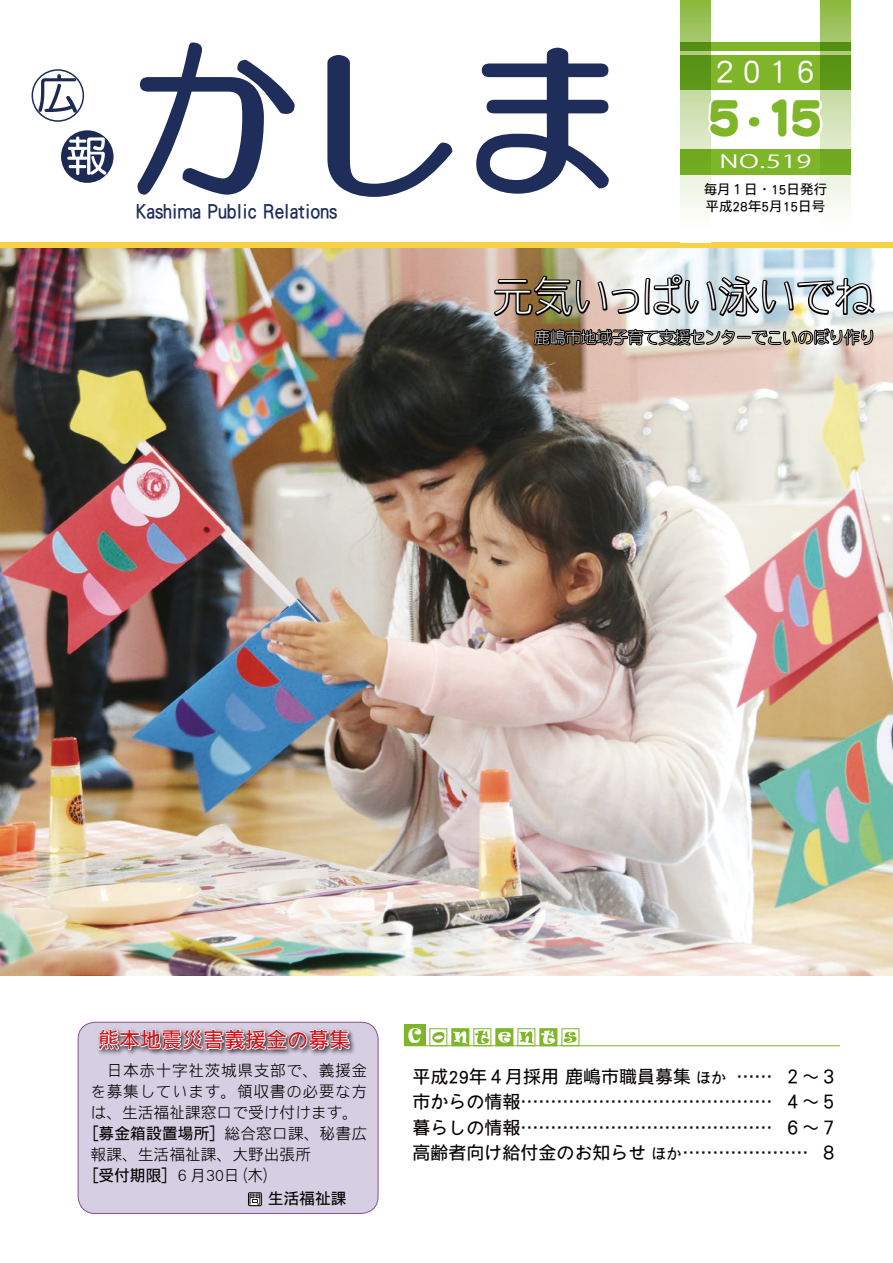
<style>
.page{position:relative;width:893px;height:1263px;background:#fff}
.page>*{position:absolute;margin:0;border:0;box-sizing:border-box;transform-origin:0 0}
.t1{font:52.2px "DF Maru Gothic Std W12";color:#7eb529;scale:.83 1}
.t2{font:42px "DF Gothic P Std W2";letter-spacing:-.065em;color:#fff}
.t3{font:33.6px "DF Maru Gothic Std W12";color:#7eb529}
.t4{font:30px "DF Maru Gothic Std W7";color:#fff}
.t5{font:21px "DF Gothic P Std W5";letter-spacing:-.015em;color:#1e2d59;scale:.95 1}
.t6{font:21px "DF Gothic P Std W5";color:#d0131c}
.t7{font:18px "DF Gothic P Std W5";color:#050101}
.t8{font:18px "Koz Go Pro";color:#fff;scale:1.5 1}
.t9{font:15.75px/21px "DF Gothic P Std W3";letter-spacing:.035em;color:#050101;text-align:justify}
.t10{font:15.75px "DF Gothic P Std W5";color:#050101}
.t11{font:15.75px/21px "DF Gothic P Std W3";color:#050101}
.t12{font:15.75px "DFSM Gothic Std W2";letter-spacing:-.015em;color:#fff}
.t13{font:15px "DF Gothic P Std W5";color:#050101}
.t14{font:13.5px/16.5px "DF Gothic P Std W5";color:#050101}
.s1{font-size:52.2px}
.s2{font-family:"DF Gothic P Std W3"}
</style>
<div class="page">
<div style="left:78px;top:1022px;width:300px;height:191px;background:#d6cfe4;border-radius:17px"></div>
<div style="left:78px;top:1022px;width:300px;height:192px;border:1px solid #845191;border-radius:17px"></div>
<div style="left:96px;top:1027px;width:260px;height:29px;background:#050101;opacity:.75"></div>
<svg style="left:97px;top:1028px;width:254px;height:23px"></svg>
<div style="left:250px;top:1194px;width:13px;height:12px;background:#c5c1ca"></div>
<div style="left:248px;top:1192px;width:14px;height:14px;border:1px solid #050101"></div>
<svg style="left:249px;top:1193px;width:11px;height:12px"></svg>
<svg style="left:0;top:242px;width:893px;height:7px;background:#f2cc53"></svg>
<svg style="left:680px;top:0;width:30px;height:211px;background:#c6dca3"></svg>
<svg style="left:821px;top:0;width:29px;height:210px;background:#c6dca3"></svg>
<div style="left:680px;top:55px;width:170px;height:34px;background:#5b9517"></div>
<div style="left:680px;top:43px;width:170px;height:8px;background:#548f12"></div>
<svg style="left:476px;top:48px;width:133px;height:146px"></svg>
<svg style="left:32px;top:69px;width:52px;height:53px"></svg>
<div style="left:61px;top:130px;width:53px;height:53px;background:#1d2b54;border-radius:50%"></div>
<svg style="left:67px;top:136px;width:39px;height:39px"></svg>
<div style="left:680px;top:149px;width:170px;height:25px;background:linear-gradient(to right,#79b127,#79b127)"></div>
<svg style="left:706px;top:21px;width:119px;height:122px"></svg>
<div style="left:404px;top:1025px;width:21px;height:21px;background:#7eb529"></div>
<svg style="left:408px;top:1028px;width:13px;height:15px"></svg>
<div style="left:429px;top:1028px;width:18px;height:18px;border:1px solid #7eb529"></div>
<svg style="left:432px;top:1032px;width:12px;height:11px"></svg>
<div style="left:451px;top:1028px;width:18px;height:18px;background:#7eb529;border:1px solid #7eb529"></div>
<svg style="left:453px;top:1031px;width:15px;height:12px"></svg>
<div style="left:517px;top:1028px;width:18px;height:18px;border:1px solid #7eb529"></div>
<svg style="left:519px;top:1031px;width:15px;height:12px"></svg>
<div style="left:473px;top:1028px;width:18px;height:18px;border:1px solid #7eb529"></div>
<svg style="left:475px;top:1030px;width:14px;height:14px"></svg>
<svg style="left:539px;top:1028px;width:18px;height:17px"></svg>
<svg style="left:541px;top:1030px;width:14px;height:14px"></svg>
<svg style="left:495px;top:1028px;width:18px;height:17px"></svg>
<svg style="left:498px;top:1032px;width:13px;height:10px"></svg>
<div style="left:562px;top:1028px;width:17px;height:18px;border:1px solid #7eb529"></div>
<svg style="left:564px;top:1032px;width:13px;height:11px"></svg>
<hr style="left:404px;top:1045px;width:436px;height:1px;background:#7eb529">
<svg style="left:137px;top:43px;width:315px;height:154px"></svg>
<img style="left:0;top:249px;width:893px;height:727px">
<img style="left:491px;top:273px;width:386px;height:94px">
<p class="t5" style="left:136px;top:199px;width:214px">Kashima Public Relations</p>
<h3 class="t4" style="left:710px;top:56px;width:112px">２０１６</h3>
<h1 class="t1" style="left:765px;top:87px;width:71px">15</h1>
<h3 class="t3" style="left:708px;top:104px;width:65px">・<span class="s1">5</span></h3>
<p class="t8" style="left:719px;top:150px;width:63px">NO.519</p>
<p class="t14" style="left:704px;top:181px;width:125px">毎月１日・15日発行平成28年月5 15日号</p>
<h2 class="t2" style="left:492px;top:274px;width:385px">元気いっぱい泳いでね</h2>
<p class="t12" style="left:534px;top:329px;width:342px">鹿嶋市地域子育て支援センターでこいのぼり作り</p>
<p class="t6" style="left:98px;top:1028px;width:253px">熊本地震災害義援金の募集</p>
<p class="t9" style="left:91px;top:1060px;width:278px;text-indent:16px">日本赤十字社茨城県支部で、義援金を募集しています。領収書の必要な方は、生活福祉課窓口で受け付けます。</p>
<p class="t10" style="left:83px;top:1125px;width:286px">［募金箱設置場所］<span class="s2">総合窓口課、秘書広</span></p>
<p class="t11" style="left:175px;top:1144px;width:138px;text-indent:-84px">報課、生活福祉課、大野出張所<br>６月30 （日木(</p>
<p class="t10" style="left:83px;top:1167px;width:96px">［受付期限］</p>
<p class="t10" style="left:268px;top:1190px;width:80px">生活福祉課</p>
<p class="t7" style="left:412px;top:1067px;width:280px">平成29年４月採用鹿嶋市職員募集</p>
<p class="t13" style="left:696px;top:1069px;width:31px">ほか</p>
<p class="t7" style="left:736px;top:1067px;width:37px">......</p>
<p class="t7" style="left:784px;top:1067px;width:55px">２~３</p>
<p class="t7" style="left:412px;top:1092px;width:361px">市からの情報..........................................</p>
<p class="t7" style="left:784px;top:1092px;width:55px">４~５</p>
<p class="t7" style="left:412px;top:1118px;width:361px">暮らしの情報..........................................</p>
<p class="t7" style="left:784px;top:1118px;width:55px">６~７</p>
<p class="t7" style="left:412px;top:1143px;width:235px">高齢者向け給付金のお知らせ</p>
<p class="t13" style="left:651px;top:1146px;width:31px">ほか</p>
<p class="t7" style="left:682px;top:1143px;width:128px">.....................</p>
<p class="t7" style="left:820px;top:1143px;width:19px">８</p>
</div>
